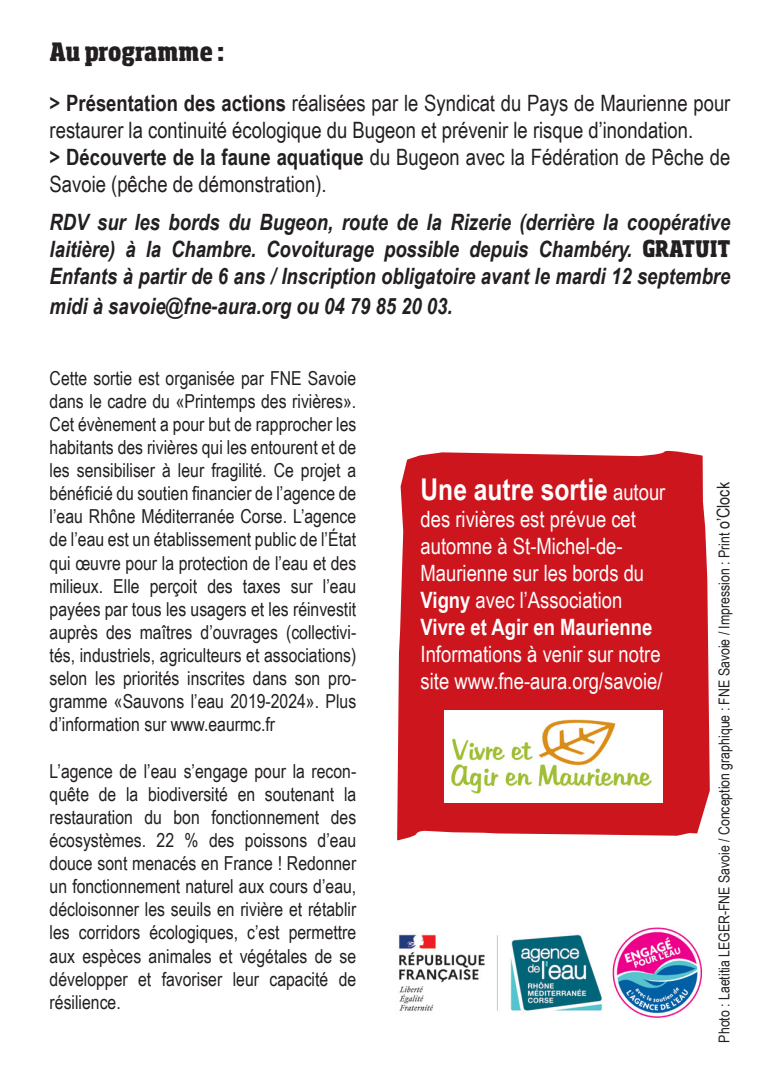
<style>
.page{position:relative;width:773px;height:1078px;background:#fff}
.page>*{position:absolute;margin:0;border:0;box-sizing:border-box;transform-origin:0 0}
.t1{font:700 30px "Arial Narrow";color:#fff}
.t2{font:800 condensed 25px "Sohoma";color:#231f20}
.t3{font:22.5px/27px "Arial Narrow";color:#231f20}
.t4{font:italic 700 22.5px/27px "Arial Narrow";color:#231f20;text-align:justify}
.t5{font:22.5px/27px "Arial Narrow";color:#fff}
.t6{font:19.25px/23px "Arial Narrow";color:#231f20;text-align:justify}
.t7{font:15px "Arial Narrow";color:#231f20}
.s1{font-weight:700}
.s2{font-family:"Sohoma";font-weight:800;font-style:normal;font-stretch:condensed}
.s3{font-weight:400;font-size:22.5px}
.s4{font-size:17.5px}
</style>
<div class="page">
<div style="left:397px;top:450px;width:312px;height:390px;background:#cd151d"></div>
<img style="left:444px;top:710px;width:218px;height:91px">
<img style="left:615px;top:927px;width:88px;height:91px">
<img style="left:399px;top:934px;width:216px;height:77px">
<p class="t2" style="left:50px;top:38px;width:176px">Au programme :</p>
<p class="t3" style="left:50px;top:89px;width:682px"><span class="s1">&gt; Présentation des actions</span> réalisées par le Syndicat du Pays de Maurienne pour restaurer la continuité écologique du Bugeon et prévenir le risque d’inondation.</p>
<p class="t3" style="left:50px;top:143px;width:682px"><span class="s1">&gt; Découverte de la faune aquatique</span> du Bugeon avec la Fédération de Pêche de<br>Savoie (pêche de démonstration).</p>
<p class="t4" style="left:50px;top:207px;width:682px">RDV sur les bords du Bugeon, route de la Rizerie (derrière la coopérative laitière) à la Chambre. Covoiturage possible depuis Chambéry. <span class="s2">GRATUIT </span>Enfants à partir de 6 ans / Inscription obligatoire avant le mardi 12 septembre</p>
<p class="t4" style="left:50px;top:291px;width:404px">midi à savoie@fne-aura.org ou 04 79 85 20 03.</p>
<p class="t6" style="left:50px;top:365px;width:308px">Cette sortie est organisée par FNE Savoie dans le cadre du «Printemps des rivières».<br>Cet évènement a pour but de rapprocher les habitants des rivières qui les entourent et de les sensibiliser à leur fragilité. Ce projet a bénéficié du soutien financier de l’agence de l’eau Rhône Méditerranée Corse. L’agence de l’eau est un établissement public de l’État qui œuvre pour la protection de l’eau et des milieux. Elle perçoit des taxes sur l’eau payées par tous les usagers et les réinvestit auprès des maîtres d’ouvrages (collectivi&shy;tés, industriels, agriculteurs et associations) selon les priorités inscrites dans son pro&shy;gramme «Sauvons l’eau 2019-2024». Plus d’information sur www.eaurmc.fr</p>
<p class="t6" style="left:50px;top:758px;width:308px">L’agence de l’eau s’engage pour la recon&shy;quête de la biodiversité en soutenant la restauration du bon fonctionnement des écosystèmes. 22 % des poissons d’eau douce sont menacés en France ! Redonner un fonctionnement naturel aux cours d’eau, décloisonner les seuils en rivière et rétablir les corridors écologiques, c’est permettre aux espèces animales et végétales de se développer et favoriser leur capacité de résilience.</p>
<p class="t1" style="left:420px;top:466px;width:246px">Une autre sortie <span class="s3">autour</span></p>
<p class="t5" style="left:420px;top:504px;width:244px">des rivières est prévue cet automne à St-Michel-de-<br>Maurienne sur les bords du<br><span class="s1">Vigny</span> avec l’Association<br><span class="s1">Vivre et Agir en Maurienne<br></span>Informations à venir sur notre site www.fne-aura.org/savoie/</p>
<p class="t7" style="left:713px;top:1042px;width:561px;rotate:-90deg">Photo : Laetitia LEGER-FNE Savoie / Conception graphique : FNE Savoie / Impression : Print <span class="s4">o’Clock</span></p>
</div>
